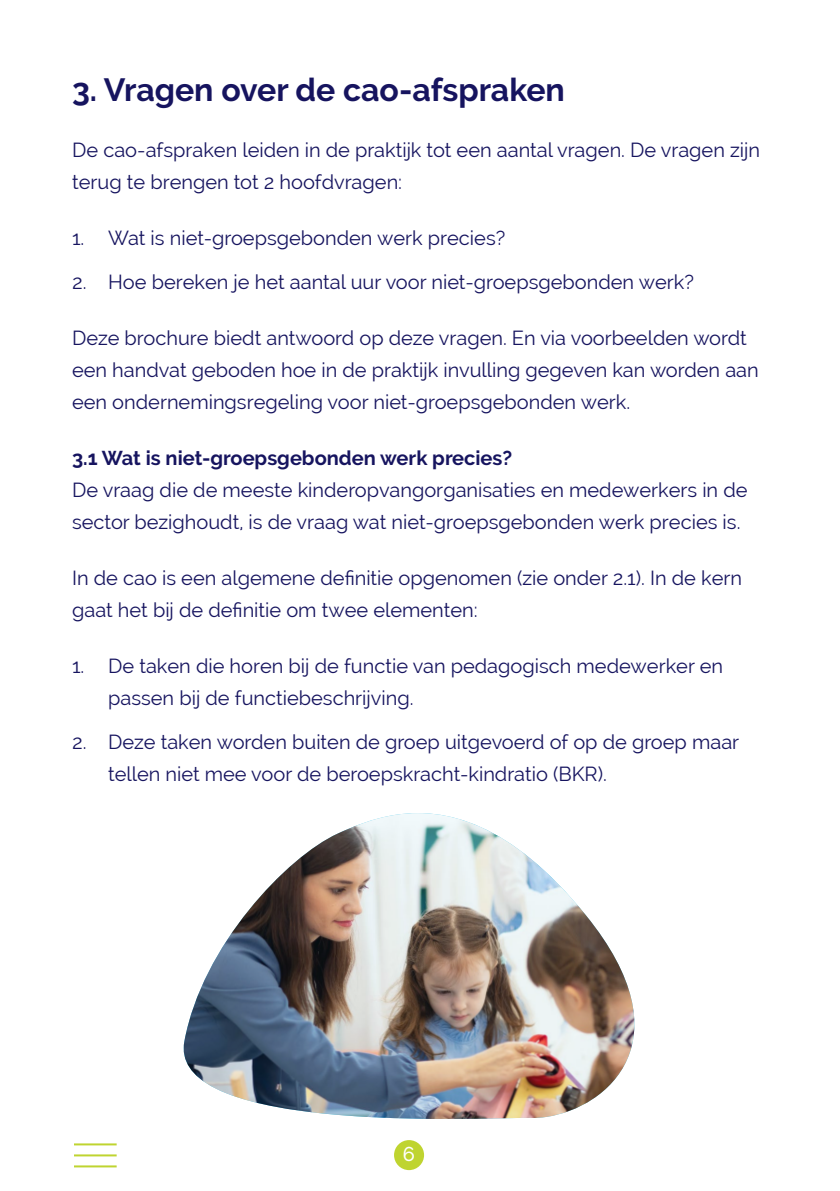
<style>
.page{position:relative;width:840px;height:1191px;background:#fff}
.page>*{position:absolute;margin:0;border:0;box-sizing:border-box;transform-origin:0 0}
.t1{font:700 32px "Raleway";color:#16145f}
.t2{font:20px/32px "Raleway";color:#16145f}
.t3{font:700 20px "Raleway";color:#16145f}
.t4{font:500 20px "Raleway";color:#fff}
</style>
<div class="page">
<div style="left:394px;top:1140px;width:30px;height:30px;background:#bfd430;border-radius:50%"></div>
<hr style="left:74px;top:1143px;width:43px;height:2px;background:#bfd430">
<hr style="left:74px;top:1154px;width:43px;height:2px;background:#bfd430">
<hr style="left:74px;top:1165px;width:43px;height:2px;background:#bfd430">
<img style="left:183px;top:813px;width:452px;height:306px">
<h1 class="t1" style="left:72px;top:72px;width:494px">3. Vragen over de cao-afspraken</h1>
<p class="t2" style="left:72px;top:134px;width:689px">De cao-afspraken leiden in de praktijk tot een aantal vragen. De vragen zijn terug te brengen tot 2 hoofdvragen:</p>
<p class="t2" style="left:72px;top:222px;width:434px">1. Wat is niet-groepsgebonden werk precies?</p>
<p class="t2" style="left:72px;top:266px;width:623px">2. Hoe bereken je het aantal uur voor niet-groepsgebonden werk?</p>
<p class="t2" style="left:72px;top:322px;width:688px">Deze brochure biedt antwoord op deze vragen. En via voorbeelden wordt een handvat geboden hoe in de praktijk invulling gegeven kan worden aan een ondernemingsregeling voor niet-groepsgebonden werk.</p>
<p class="t3" style="left:72px;top:447px;width:441px">3.1 Wat is niet-groepsgebonden werk precies?</p>
<p class="t2" style="left:72px;top:474px;width:676px">De vraag die de meeste kinderopvangorganisaties en medewerkers in de sector bezighoudt, is de vraag wat niet-groepsgebonden werk precies is.</p>
<p class="t2" style="left:72px;top:562px;width:671px">In de cao is een algemene definitie opgenomen (zie onder 2.1). In de kern gaat het bij de definitie om twee elementen:</p>
<p class="t2" style="left:108px;top:650px;width:616px;text-indent:-36px">1. De taken die horen bij de functie van pedagogisch medewerker en passen bij de functiebeschrijving.</p>
<p class="t2" style="left:108px;top:726px;width:632px;text-indent:-36px">2. Deze taken worden buiten de groep uitgevoerd of op de groep maar tellen niet mee voor de beroepskracht-kindratio (BKR).</p>
<p class="t4" style="left:403px;top:1142px;width:14px">6</p>
</div>
